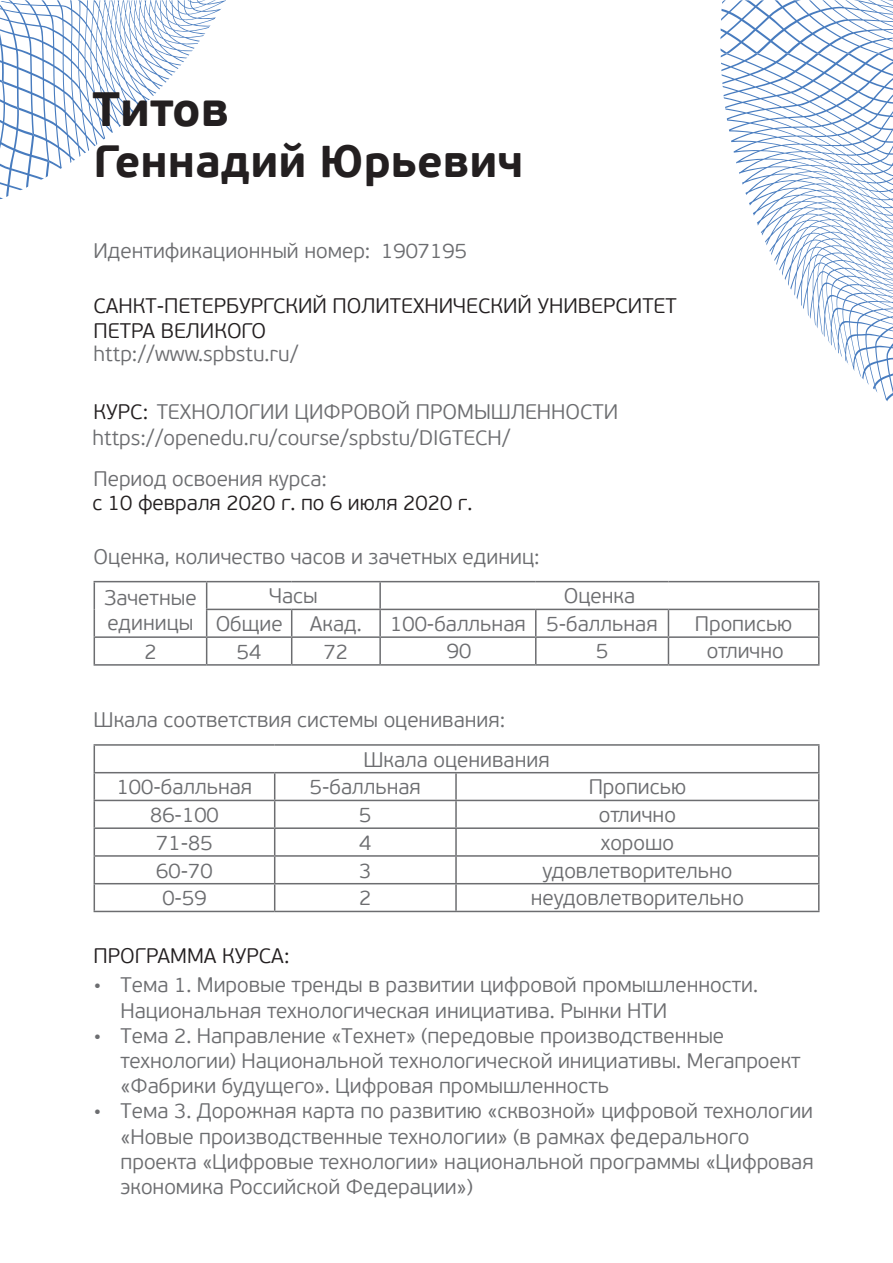
<style>
.page{position:relative;width:893px;height:1263px;background:#fff}
.page>*{position:absolute;margin:0;border:0;box-sizing:border-box;transform-origin:0 0}
.t1{font:700 48px "PF Beau Sans Pro";color:#231f20}
.t2{font:700 45px "PF Beau Sans Pro";color:#231f20}
.t3{font:300 21px/25.2px "PF Beau Sans Pro";color:#6c6d70}
.t4{font:300 21px "PF Beau Sans Pro";color:#231f20}
.s1{color:#231f20}
</style>
<div class="page">
<svg style="left:720px;top:0;width:173px;height:54px"></svg>
<svg style="left:720px;top:54px;width:173px;height:348px"></svg>
<svg style="left:0;top:0;width:226px;height:199px"></svg>
<hr style="left:94px;top:581px;width:113px;height:1px;background:#6c6d70">
<hr style="left:207px;top:581px;width:85px;height:1px;background:#6c6d70">
<hr style="left:292px;top:581px;width:88px;height:1px;background:#6c6d70">
<hr style="left:380px;top:581px;width:156px;height:1px;background:#6c6d70">
<hr style="left:379px;top:582px;width:2px;height:27px;background:#6c6d70">
<hr style="left:536px;top:581px;width:132px;height:1px;background:#6c6d70">
<hr style="left:668px;top:581px;width:151px;height:1px;background:#6c6d70">
<hr style="left:206px;top:609px;width:86px;height:1px;background:#6c6d70">
<hr style="left:292px;top:609px;width:88px;height:1px;background:#6c6d70">
<hr style="left:380px;top:609px;width:156px;height:1px;background:#6c6d70">
<hr style="left:379px;top:610px;width:2px;height:26px;background:#6c6d70">
<hr style="left:536px;top:609px;width:132px;height:1px;background:#6c6d70">
<hr style="left:668px;top:609px;width:151px;height:1px;background:#6c6d70">
<hr style="left:94px;top:636px;width:113px;height:2px;background:#6c6d70">
<svg style="left:94px;top:582px;width:1px;height:82px"></svg>
<hr style="left:207px;top:636px;width:85px;height:2px;background:#6c6d70">
<svg style="left:206px;top:582px;width:1px;height:82px"></svg>
<hr style="left:292px;top:636px;width:88px;height:2px;background:#6c6d70">
<svg style="left:291px;top:610px;width:1px;height:54px"></svg>
<hr style="left:380px;top:636px;width:156px;height:2px;background:#6c6d70">
<hr style="left:379px;top:638px;width:2px;height:26px;background:#6c6d70">
<hr style="left:536px;top:636px;width:132px;height:2px;background:#6c6d70">
<svg style="left:535px;top:610px;width:1px;height:54px"></svg>
<hr style="left:668px;top:636px;width:151px;height:2px;background:#6c6d70">
<svg style="left:668px;top:610px;width:1px;height:54px"></svg>
<svg style="left:818px;top:582px;width:1px;height:82px"></svg>
<hr style="left:94px;top:664px;width:113px;height:2px;background:#6c6d70">
<hr style="left:207px;top:664px;width:85px;height:2px;background:#6c6d70">
<hr style="left:292px;top:664px;width:88px;height:2px;background:#6c6d70">
<hr style="left:380px;top:664px;width:156px;height:2px;background:#6c6d70">
<hr style="left:536px;top:664px;width:132px;height:2px;background:#6c6d70">
<hr style="left:668px;top:664px;width:151px;height:2px;background:#6c6d70">
<hr style="left:94px;top:744px;width:181px;height:2px;background:#6c6d70">
<hr style="left:275px;top:744px;width:181px;height:2px;background:#6c6d70">
<hr style="left:456px;top:744px;width:363px;height:2px;background:#6c6d70">
<hr style="left:94px;top:772px;width:181px;height:1px;background:#6c6d70">
<hr style="left:275px;top:772px;width:181px;height:1px;background:#6c6d70">
<hr style="left:456px;top:772px;width:363px;height:1px;background:#6c6d70">
<hr style="left:455px;top:773px;width:2px;height:27px;background:#6c6d70">
<hr style="left:94px;top:800px;width:181px;height:1px;background:#6c6d70">
<hr style="left:275px;top:800px;width:181px;height:1px;background:#6c6d70">
<hr style="left:456px;top:800px;width:363px;height:1px;background:#6c6d70">
<hr style="left:455px;top:801px;width:2px;height:26px;background:#6c6d70">
<hr style="left:94px;top:827px;width:181px;height:2px;background:#6c6d70">
<hr style="left:275px;top:827px;width:181px;height:2px;background:#6c6d70">
<hr style="left:456px;top:827px;width:363px;height:2px;background:#6c6d70">
<hr style="left:455px;top:829px;width:2px;height:26px;background:#6c6d70">
<hr style="left:94px;top:855px;width:181px;height:2px;background:#6c6d70">
<hr style="left:275px;top:855px;width:181px;height:2px;background:#6c6d70">
<hr style="left:456px;top:855px;width:363px;height:2px;background:#6c6d70">
<hr style="left:455px;top:857px;width:2px;height:26px;background:#6c6d70">
<hr style="left:94px;top:883px;width:181px;height:1px;background:#6c6d70">
<svg style="left:94px;top:746px;width:1px;height:165px"></svg>
<hr style="left:275px;top:883px;width:181px;height:1px;background:#6c6d70">
<svg style="left:274px;top:773px;width:1px;height:138px"></svg>
<hr style="left:456px;top:883px;width:363px;height:1px;background:#6c6d70">
<hr style="left:455px;top:884px;width:2px;height:27px;background:#6c6d70">
<svg style="left:818px;top:746px;width:1px;height:165px"></svg>
<hr style="left:94px;top:911px;width:181px;height:1px;background:#6c6d70">
<hr style="left:275px;top:911px;width:181px;height:1px;background:#6c6d70">
<hr style="left:456px;top:911px;width:363px;height:1px;background:#6c6d70">
<p class="t1" style="left:92px;top:79px;width:138px">Титов</p>
<p class="t2" style="left:94px;top:133px;width:431px">Геннадий Юрьевич</p>
<p class="t3" style="left:94px;top:238px;width:278px">Идентификационный номер:</p>
<p class="t4" style="left:94px;top:293px;width:585px">САНКТ-ПЕТЕРБУРГСКИЙ ПОЛИТЕХНИЧЕСКИЙ УНИВЕРСИТЕТ</p>
<p class="t4" style="left:94px;top:319px;width:174px">ПЕТРА ВЕЛИКОГО</p>
<p class="t3" style="left:94px;top:342px;width:206px">http://www.spbstu.ru/</p>
<p class="t3" style="left:94px;top:400px;width:526px"><span class="s1">КУРС:</span> ТЕХНОЛОГИИ ЦИФРОВОЙ ПРОМЫШЛЕННОСТИ</p>
<p class="t3" style="left:381px;top:238px;width:87px">1907195</p>
<p class="t3" style="left:92px;top:426px;width:420px">https://openedu.ru/course/spbstu/DIGTECH/</p>
<p class="t3" style="left:94px;top:466px;width:235px">Период освоения курса:</p>
<p class="t4" style="left:92px;top:491px;width:381px">с 10 февраля 2020 г. по 6 июля 2020 г.</p>
<p class="t3" style="left:94px;top:545px;width:448px">Оценка, количество часов и зачетных единиц:</p>
<p class="t3" style="left:104px;top:585px;width:94px">Зачетные единицы</p>
<p class="t3" style="left:269px;top:584px;width:50px">Часы</p>
<p class="t3" style="left:564px;top:584px;width:73px">Оценка</p>
<p class="t3" style="left:216px;top:612px;width:69px">Общие</p>
<p class="t3" style="left:310px;top:612px;width:53px">Акад.</p>
<p class="t3" style="left:390px;top:612px;width:137px">100-балльная</p>
<p class="t3" style="left:547px;top:612px;width:113px">5-балльная</p>
<p class="t3" style="left:695px;top:612px;width:99px">Прописью</p>
<p class="t3" style="left:144px;top:639px;width:14px">2</p>
<p class="t3" style="left:237px;top:639px;width:26px">54</p>
<p class="t3" style="left:324px;top:639px;width:26px">72</p>
<p class="t3" style="left:447px;top:639px;width:26px">90</p>
<p class="t3" style="left:596px;top:639px;width:14px">5</p>
<p class="t3" style="left:707px;top:639px;width:79px">отлично</p>
<p class="t3" style="left:94px;top:707px;width:413px">Шкала соответствия системы оценивания:</p>
<p class="t3" style="left:363px;top:747px;width:188px">Шкала оценивания</p>
<p class="t3" style="left:117px;top:775px;width:137px">100-балльная</p>
<p class="t3" style="left:310px;top:775px;width:113px">5-балльная</p>
<p class="t3" style="left:589px;top:775px;width:99px">Прописью</p>
<p class="t3" style="left:150px;top:803px;width:70px">86-100</p>
<p class="t3" style="left:359px;top:803px;width:14px">5</p>
<p class="t3" style="left:599px;top:803px;width:79px">отлично</p>
<p class="t3" style="left:156px;top:830px;width:58px">71-85</p>
<p class="t3" style="left:359px;top:830px;width:14px">4</p>
<p class="t3" style="left:601px;top:830px;width:75px">хорошо</p>
<p class="t3" style="left:156px;top:858px;width:58px">60-70</p>
<p class="t3" style="left:359px;top:858px;width:14px">3</p>
<p class="t3" style="left:542px;top:858px;width:192px">удовлетворительно</p>
<p class="t3" style="left:162px;top:886px;width:46px">0-59</p>
<p class="t3" style="left:359px;top:886px;width:14px">2</p>
<p class="t3" style="left:531px;top:886px;width:215px">неудовлетворительно</p>
<p class="t4" style="left:94px;top:944px;width:197px">ПРОГРАММА КУРСА:</p>
<p class="t3" style="left:121px;top:973px;width:639px;text-indent:-27px">• Тема 1. Мировые тренды в развитии цифровой промышленности.<br>Национальная технологическая инициатива. Рынки НТИ</p>
<p class="t3" style="left:121px;top:1023px;width:682px;text-indent:-27px">• Тема 2. Направление «Технет» (передовые производственные технологии) Национальной технологической инициативы. Мегапроект «Фабрики будущего». Цифровая промышленность</p>
<p class="t3" style="left:121px;top:1099px;width:695px;text-indent:-27px">• Тема 3. Дорожная карта по развитию «сквозной» цифровой технологии «Новые производственные технологии» (в рамках федерального проекта «Цифровые технологии» национальной программы «Цифровая экономика Российской Федерации»)</p>
</div>
